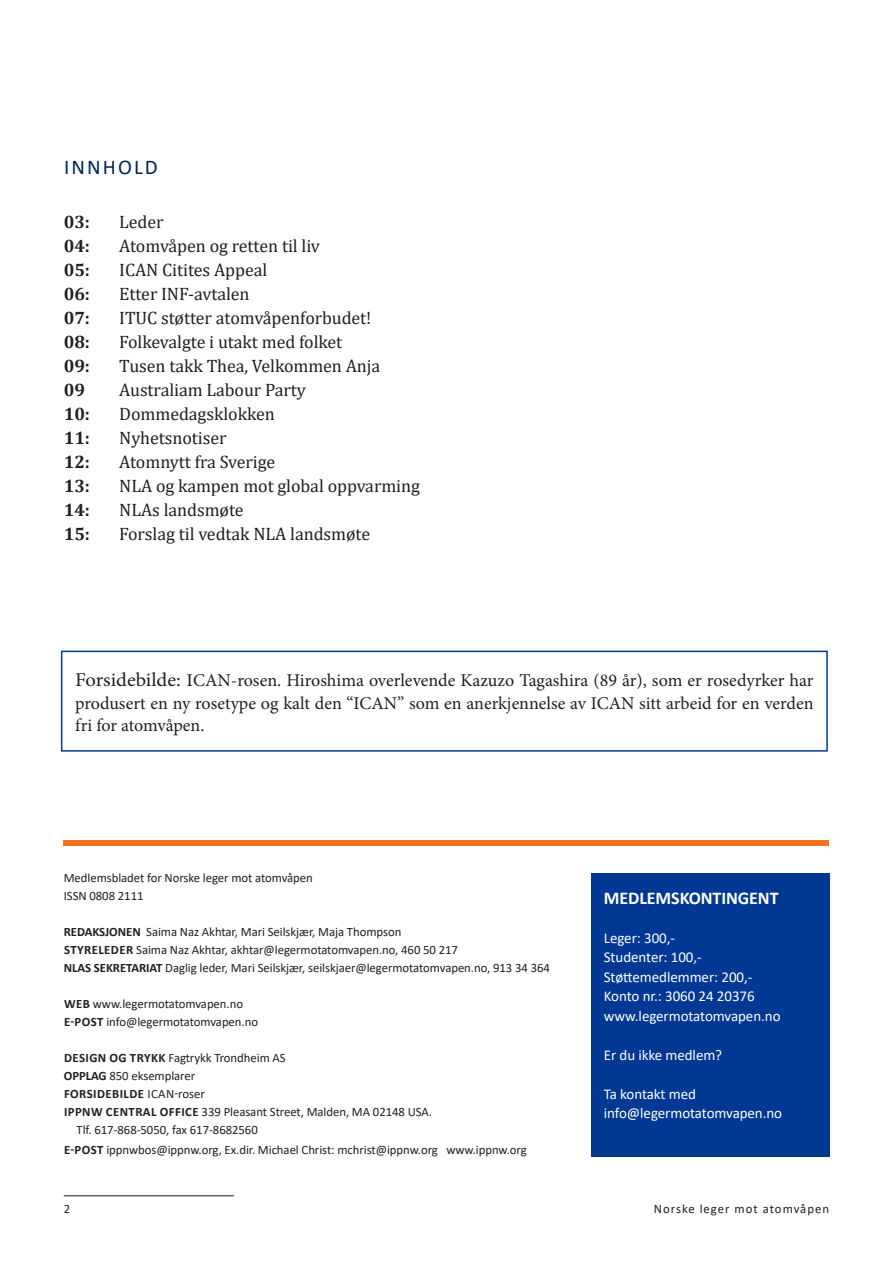
<style>
.page{position:relative;width:893px;height:1263px;background:#fff}
.page>*{position:absolute;margin:0;border:0;box-sizing:border-box;transform-origin:0 0}
.t1{font:21px "Calibri";letter-spacing:.1em;color:#002553}
.t2{font:18px "Cambria";letter-spacing:-.005em;color:#231f20}
.t3{font:18px/23.4px "Minion Pro";color:#231f20;scale:1.06 1}
.t4{font:700 18px "Cambria";letter-spacing:-.005em;color:#231f20}
.t5{font:700 18px "Calibri";letter-spacing:-.005em;color:#fff}
.t6{font:18px "Minion Pro";color:#231f20}
.t7{font:15px "Calibri";letter-spacing:-.005em;color:#fff}
.t8{font:12.75px "Calibri";letter-spacing:-.005em;color:#231f20}
.t9{font:12.75px "Calibri";letter-spacing:.08em;color:#231f20}
.t10{font:700 12.75px "Calibri";letter-spacing:.035em;color:#231f20}
.s1{font-size:19.5px}
.s2{font-weight:700}
.s3{font-weight:400}
</style>
<div class="page">
<hr style="left:64px;top:1195px;width:170px;height:1px;background:#231f20">
<div style="left:591px;top:873px;width:238px;height:284px;background:#003894"></div>
<div style="left:64px;top:840px;width:765px;height:5px;background:#f47321"></div>
<div style="left:61px;top:651px;width:767px;height:101px;border:2px solid #003894"></div>
<p class="t1" style="left:64px;top:153px;width:95px">INNHOLD</p>
<p class="t4" style="left:64px;top:209px;width:28px">03:</p>
<p class="t2" style="left:119px;top:211px;width:46px">Leder</p>
<p class="t4" style="left:64px;top:233px;width:28px">04:</p>
<p class="t2" style="left:119px;top:235px;width:202px">Atomvåpen og retten til liv</p>
<p class="t4" style="left:64px;top:257px;width:28px">05:</p>
<p class="t2" style="left:119px;top:259px;width:150px">ICAN Citites Appeal</p>
<p class="t4" style="left:64px;top:281px;width:28px">06:</p>
<p class="t2" style="left:119px;top:283px;width:132px">Etter INF-avtalen</p>
<p class="t4" style="left:64px;top:305px;width:28px">07:</p>
<p class="t2" style="left:119px;top:307px;width:254px">ITUC støtter atomvåpenforbudet!</p>
<p class="t4" style="left:64px;top:329px;width:28px">08:</p>
<p class="t2" style="left:119px;top:331px;width:225px">Folkevalgte i utakt med folket</p>
<p class="t4" style="left:64px;top:353px;width:28px">09:</p>
<p class="t2" style="left:119px;top:355px;width:263px">Tusen takk Thea, Velkommen Anja</p>
<p class="t4" style="left:64px;top:377px;width:23px">09</p>
<p class="t2" style="left:119px;top:379px;width:188px">Australiam Labour Party</p>
<p class="t4" style="left:64px;top:401px;width:28px">10:</p>
<p class="t2" style="left:119px;top:403px;width:157px">Dommedagsklokken</p>
<p class="t4" style="left:64px;top:425px;width:28px">11:</p>
<p class="t2" style="left:119px;top:427px;width:109px">Nyhetsnotiser</p>
<p class="t4" style="left:64px;top:449px;width:28px">12:</p>
<p class="t2" style="left:119px;top:451px;width:158px">Atomnytt fra Sverige</p>
<p class="t4" style="left:64px;top:473px;width:28px">13:</p>
<p class="t2" style="left:119px;top:475px;width:302px">NLA og kampen mot global oppvarming</p>
<p class="t4" style="left:64px;top:497px;width:28px">14:</p>
<p class="t2" style="left:119px;top:499px;width:126px">NLAs landsmøte</p>
<p class="t4" style="left:64px;top:521px;width:28px">15:</p>
<p class="t2" style="left:119px;top:523px;width:252px">Forslag til vedtak NLA landsmøte</p>
<p class="t3" style="left:75px;top:668px;width:698px"><span class="s1">Forsidebilde:</span> ICAN-rosen. Hiroshima overlevende Kazuzo Tagashira (89 år), som er rosedyrker har produsert en ny rosetype og kalt den “ICAN” som en anerkjennelse av ICAN sitt arbeid for en verden</p>
<p class="t6" style="left:75px;top:713px;width:131px">fri for atomvåpen.</p>
<p class="t8" style="left:64px;top:869px;width:251px">Medlemsbladet for Norske leger mot atomvåpen</p>
<p class="t8" style="left:64px;top:887px;width:81px">ISSN 0808 2111</p>
<p class="t8" style="left:64px;top:923px;width:339px"><span class="s2">REDAKSJONEN</span> Saima Naz Akhtar, Mari Seilskjær, Maja Thompson</p>
<p class="t8" style="left:64px;top:941px;width:396px"><span class="s2">STYRELEDER</span> Saima Naz Akhtar, akhtar@legermotatomvapen.no, 460 50 217</p>
<p class="t8" style="left:64px;top:959px;width:488px"><span class="s2">NLAS SEKRETARIAT</span> Daglig leder, Mari Seilskjær, seilskjaer@legermotatomvapen.no, 913 34 364</p>
<p class="t8" style="left:64px;top:995px;width:181px"><span class="s2">WEB</span> www.legermotatomvapen.no</p>
<p class="t8" style="left:64px;top:1013px;width:196px"><span class="s2">E-POST</span> info@legermotatomvapen.no</p>
<p class="t8" style="left:64px;top:1049px;width:223px"><span class="s2">DESIGN OG TRYKK</span> Fagtrykk Trondheim AS</p>
<p class="t8" style="left:64px;top:1067px;width:133px"><span class="s2">OPPLAG</span> 850 eksemplarer</p>
<p class="t10" style="left:64px;top:1085px;width:142px">FORSIDEBILDE <span class="s3">ICAN-roser</span></p>
<p class="t8" style="left:64px;top:1103px;width:370px"><span class="s2">IPPNW CENTRAL OFFICE</span> 339 Pleasant Street, Malden, MA 02148 USA.</p>
<p class="t8" style="left:77px;top:1121px;width:183px">Tlf. 617-868-5050, fax 617-8682560</p>
<p class="t8" style="left:64px;top:1141px;width:464px"><span class="s2">E-POST</span> ippnwbos@ippnw.org, Ex.dir. Michael Christ: mchrist@ippnw.org www.ippnw.org</p>
<p class="t5" style="left:604px;top:885px;width:176px">MEDLEMSKONTINGENT</p>
<p class="t7" style="left:604px;top:927px;width:73px">Leger: 300,-</p>
<p class="t7" style="left:604px;top:947px;width:99px">Studenter: 100,-</p>
<p class="t7" style="left:604px;top:966px;width:150px">Støttemedlemmer: 200,-</p>
<p class="t7" style="left:604px;top:986px;width:152px">Konto nr.: 3060 24 20376</p>
<p class="t7" style="left:604px;top:1005px;width:178px">www.legermotatomvapen.no</p>
<p class="t7" style="left:604px;top:1044px;width:120px">Er du ikke medlem?</p>
<p class="t7" style="left:604px;top:1083px;width:94px">Ta kontakt med</p>
<p class="t7" style="left:604px;top:1103px;width:180px">info@legermotatomvapen.no</p>
<p class="t8" style="left:64px;top:1200px;width:8px">2</p>
<p class="t9" style="left:654px;top:1200px;width:177px">Norske leger mot atomvåpen</p>
</div>
